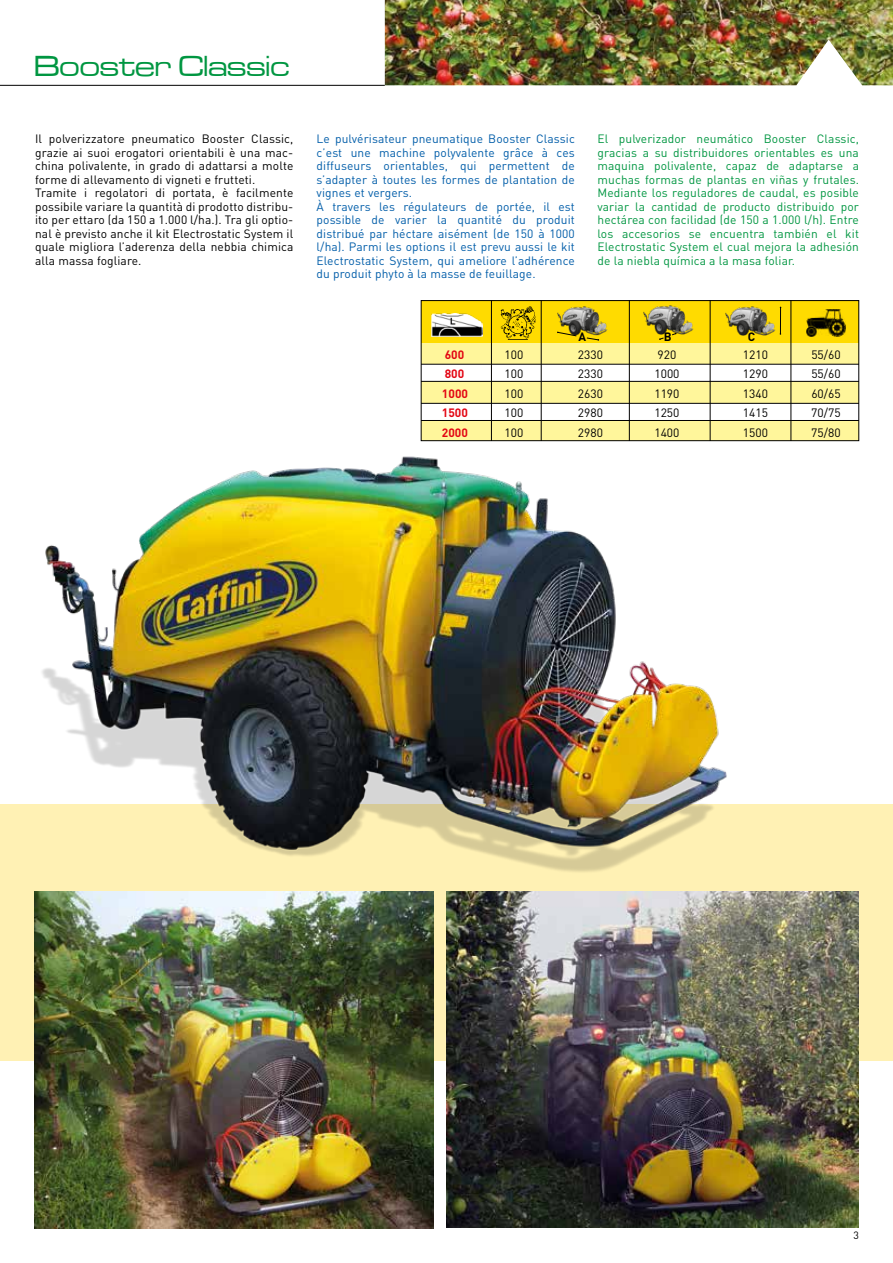
<style>
.page{position:relative;width:893px;height:1263px;background:#fff}
.page>*{position:absolute;margin:0;border:0;box-sizing:border-box;transform-origin:0 0}
.t1{font:500 expanded 30px "Microgramma Com";color:#009641}
.t2{font:12px/13.5px "DIN";letter-spacing:.01em;color:#000}
.t3{font:12px/13.5px "DIN";letter-spacing:.01em;color:#005da9}
.t4{font:12px/13.5px "DIN";letter-spacing:.01em;color:#009641;text-align:justify}
.t5{font:700 12px "DIN";color:#e30613}
.t6{font:700 12px "DIN";color:#000}
.t7{font:10.5px "DIN";color:#000}
</style>
<div class="page">
<div style="left:0;top:804px;width:893px;height:256px;background:#fff1b4"></div>
<hr style="left:0;top:85px;width:385px;height:1px;background:#000">
<img style="left:385px;top:0;width:508px;height:85px">
<img style="left:34px;top:426px;width:720px;height:466px">
<img style="left:34px;top:892px;width:400px;height:337px">
<img style="left:446px;top:892px;width:413px;height:335px">
<svg style="left:423px;top:381px;width:434px;height:23px;background:#e9e18e"></svg>
<div style="left:423px;top:420px;width:434px;height:19px;background:#fff69b"></div>
<div style="left:421px;top:301px;width:438px;height:42px;background:#ffdb00"></div>
<hr style="left:491px;top:301px;width:1px;height:140px;background:#000">
<hr style="left:541px;top:301px;width:1px;height:140px;background:#000">
<hr style="left:790px;top:301px;width:1px;height:140px;background:#000">
<hr style="left:629px;top:301px;width:1px;height:140px;background:#000">
<hr style="left:710px;top:301px;width:1px;height:140px;background:#000">
<div style="left:421px;top:300px;width:438px;height:141px;border:1px solid #000"></div>
<svg style="left:421px;top:307px;width:438px;height:58px"></svg>
<img style="left:641px;top:305px;width:53px;height:30px">
<img style="left:723px;top:306px;width:53px;height:30px">
<h1 class="t1" style="left:34px;top:47px;width:257px">Booster Classic</h1>
<p class="t2" style="left:35px;top:132px;width:260px">Il polverizzatore pneumatico Booster Classic, grazie ai suoi erogatori orientabili è una mac&shy;china polivalente, in grado di adattarsi a molte forme di allevamento di vigneti e frutteti.<br>Tramite i regolatori di portata, è facilmente possibile variare la quantità di prodotto distribu&shy;ito per ettaro (da 150 a 1.000 l/ha.). Tra gli optio&shy;nal è previsto anche il kit Electrostatic System il quale migliora l’aderenza della nebbia chimica alla massa fogliare.</p>
<p class="t3" style="left:317px;top:132px;width:260px">Le pulvérisateur pneumatique Booster Classic c’est une machine polyvalente grâce à ces diffuseurs orientables, qui permettent de s’adapter à toutes les formes de plantation de vignes et vergers.<br>À travers les régulateurs de portée, il est possible de varier la quantité du produit distribué par héctare aisément (de 150 à 1000 l/ha). Parmi les options il est prevu aussi le kit Electrostatic System, qui ameliore l’adhérence du produit phyto à la masse de feuillage.</p>
<p class="t4" style="left:597px;top:132px;width:263px">El pulverizador neumático Booster Classic, gracias a su distribuidores orientables es una maquina polivalente, capaz de adaptarse a muchas formas de plantas en viñas y frutales.<br>Mediante los reguladores de caudal, es posible variar la cantidad de producto distribuido por hectárea con facilidad (de 150 a 1.000 l/h). Entre los accesorios se encuentra también el kit Electrostatic System el cual mejora la adhesión de la niebla química a la masa foliar.</p>
<p class="t6" style="left:579px;top:329px;width:9px">A</p>
<p class="t6" style="left:664px;top:329px;width:9px">B</p>
<p class="t6" style="left:748px;top:329px;width:9px">C</p>
<p class="t5" style="left:445px;top:346px;width:21px">600</p>
<p class="t2" style="left:505px;top:348px;width:20px">100</p>
<p class="t2" style="left:578px;top:348px;width:27px">2330</p>
<p class="t2" style="left:658px;top:348px;width:20px">920</p>
<p class="t2" style="left:743px;top:348px;width:27px">1210</p>
<p class="t2" style="left:811px;top:348px;width:31px">55/60</p>
<p class="t5" style="left:445px;top:366px;width:21px">800</p>
<p class="t2" style="left:505px;top:367px;width:20px">100</p>
<p class="t2" style="left:578px;top:367px;width:27px">2330</p>
<p class="t2" style="left:654px;top:367px;width:27px">1000</p>
<p class="t2" style="left:743px;top:367px;width:27px">1290</p>
<p class="t2" style="left:811px;top:367px;width:31px">55/60</p>
<p class="t5" style="left:442px;top:385px;width:28px">1000</p>
<p class="t2" style="left:505px;top:387px;width:20px">100</p>
<p class="t2" style="left:578px;top:387px;width:27px">2630</p>
<p class="t2" style="left:654px;top:387px;width:27px">1190</p>
<p class="t2" style="left:743px;top:387px;width:27px">1340</p>
<p class="t2" style="left:811px;top:387px;width:31px">60/65</p>
<p class="t5" style="left:442px;top:405px;width:28px">1500</p>
<p class="t2" style="left:505px;top:406px;width:20px">100</p>
<p class="t2" style="left:578px;top:406px;width:27px">2980</p>
<p class="t2" style="left:654px;top:406px;width:27px">1250</p>
<p class="t2" style="left:743px;top:406px;width:27px">1415</p>
<p class="t2" style="left:811px;top:406px;width:31px">70/75</p>
<p class="t5" style="left:442px;top:424px;width:28px">2000</p>
<p class="t2" style="left:505px;top:426px;width:20px">100</p>
<p class="t2" style="left:578px;top:426px;width:27px">2980</p>
<p class="t2" style="left:654px;top:426px;width:27px">1400</p>
<p class="t2" style="left:743px;top:426px;width:27px">1500</p>
<p class="t2" style="left:811px;top:426px;width:31px">75/80</p>
<p class="t7" style="left:853px;top:1229px;width:7px">3</p>
</div>
